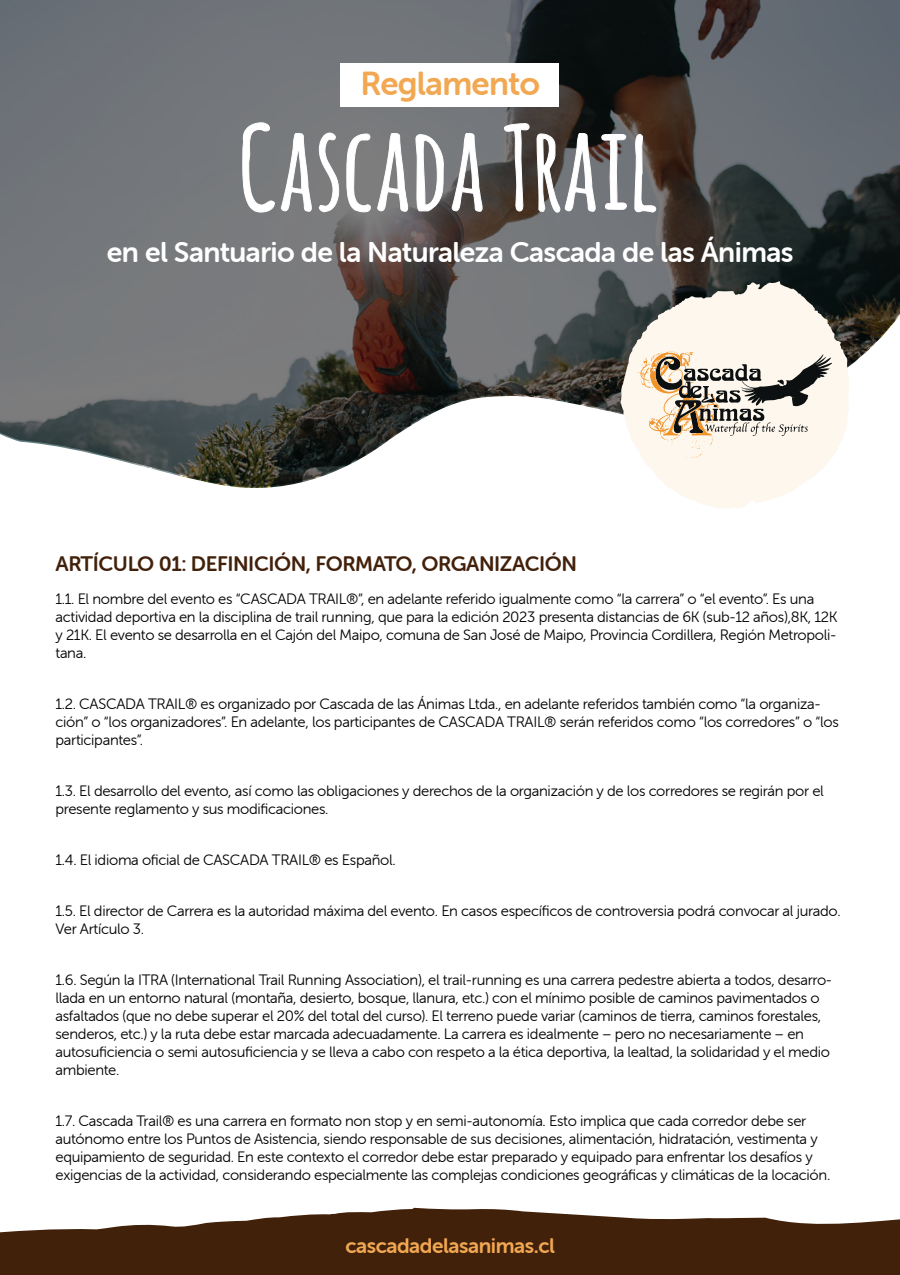
<style>
.page{position:relative;width:900px;height:1275px;background:#fff}
.page>*{position:absolute;margin:0;border:0;box-sizing:border-box;transform-origin:0 0}
.t1{font:700 114.3px "Amatic";letter-spacing:.025em;color:#fff}
.t2{font:33.3px "Museo Sans Rounded 700";letter-spacing:-.02em;color:#f2a852}
.t3{font:28.5px "Museo Sans Rounded 700";letter-spacing:-.02em;color:#fff}
.t4{font:21px "Museo Sans Rounded 700";letter-spacing:-.02em;color:#42210b}
.t5{font:21px "Museo Sans Rounded 700";letter-spacing:-.02em;color:#f2a852}
.t6{font:15px/18px "Museo Sans Rounded 300";letter-spacing:-.02em;color:#000}
</style>
<div class="page">
<svg style="left:0;top:0;width:900px;height:486px;background:#6a6c6d"></svg>
<svg style="left:242px;top:122px;width:33px;height:91px;background:#828487"></svg>
<svg style="left:281px;top:133px;width:31px;height:79px;background:#898b8d"></svg>
<svg style="left:318px;top:132px;width:21px;height:81px;background:#8a8a8c"></svg>
<svg style="left:346px;top:133px;width:25px;height:80px;background:#89898a"></svg>
<svg style="left:377px;top:133px;width:31px;height:79px;background:#8c8c8d"></svg>
<svg style="left:415px;top:134px;width:29px;height:78px;background:#87888a"></svg>
<svg style="left:451px;top:133px;width:32px;height:79px;background:#747374"></svg>
<svg style="left:504px;top:123px;width:26px;height:89px;background:#57504b"></svg>
<svg style="left:536px;top:133px;width:91px;height:80px;background:#6f6e6e"></svg>
<svg style="left:634px;top:134px;width:22px;height:79px;background:#797573"></svg>
<div style="left:340px;top:63px;width:220px;height:43px;background:#fff"></div>
<svg style="left:620px;top:281px;width:230px;height:227px;fill:#fdf7ed"></svg>
<svg style="left:632px;top:349px;width:200px;height:109px;background:#d0c7ba"></svg>
<svg style="left:0;top:1207px;width:900px;height:68px;fill:#42210b"></svg>
<h2 class="t2" style="left:360px;top:65px;width:181px">Reglamento</h2>
<h1 class="t1" style="left:240px;top:86px;width:419px">Cascada Trail</h1>
<h3 class="t3" style="left:107px;top:237px;width:688px">en el Santuario de la Naturaleza Cascada de las Ánimas</h3>
<h3 class="t4" style="left:56px;top:552px;width:523px">ARTÍCULO 01: DEFINICIÓN, FORMATO, ORGANIZACIÓN</h3>
<p class="t6" style="left:56px;top:590px;width:784px">1.1. El nombre del evento es “CASCADA TRAIL®”, en adelante referido igualmente como “la carrera” o “el evento”. Es una actividad deportiva en la disciplina de trail running, que para la edición 2023 presenta distancias de 6K (sub-12 años),8K, 12K y 21K. El evento se desarrolla en el Cajón del Maipo, comuna de San José de Maipo, Provincia Cordillera, Región Metropoli&shy;tana.</p>
<p class="t6" style="left:56px;top:695px;width:785px">1.2. CASCADA TRAIL® es organizado por Cascada de las Ánimas Ltda., en adelante referidos también como “la organiza&shy;ción” o “los organizadores”. En adelante, los participantes de CASCADA TRAIL® serán referidos como “los corredores” o “los participantes”.</p>
<p class="t6" style="left:56px;top:782px;width:770px">1.3. El desarrollo del evento, así como las obligaciones y derechos de la organización y de los corredores se regirán por el presente reglamento y sus modificaciones.</p>
<p class="t6" style="left:56px;top:851px;width:342px">1.4. El idioma oficial de CASCADA TRAIL® es Español.</p>
<p class="t6" style="left:56px;top:902px;width:787px">1.5. El director de Carrera es la autoridad máxima del evento. En casos específicos de controversia podrá convocar al jurado.<br>Ver Artículo 3.</p>
<p class="t6" style="left:56px;top:971px;width:778px">1.6. Según la ITRA (International Trail Running Association), el trail-running es una carrera pedestre abierta a todos, desarro&shy;llada en un entorno natural (montaña, desierto, bosque, llanura, etc.) con el mínimo posible de caminos pavimentados o asfaltados (que no debe superar el 20% del total del curso). El terreno puede variar (caminos de tierra, caminos forestales, senderos, etc.) y la ruta debe estar marcada adecuadamente. La carrera es idealmente – pero no necesariamente – en autosuficiencia o semi autosuficiencia y se lleva a cabo con respeto a la ética deportiva, la lealtad, la solidaridad y el medio ambiente.</p>
<p class="t6" style="left:56px;top:1112px;width:776px">1.7. Cascada Trail® es una carrera en formato non stop y en semi-autonomía. Esto implica que cada corredor debe ser autónomo entre los Puntos de Asistencia, siendo responsable de sus decisiones, alimentación, hidratación, vestimenta y equipamiento de seguridad. En este contexto el corredor debe estar preparado y equipado para enfrentar los desafíos y exigencias de la actividad, considerando especialmente las complejas condiciones geográficas y climáticas de la locación.</p>
<h3 class="t5" style="left:345px;top:1234px;width:211px">cascadadelasanimas.cl</h3>
</div>
